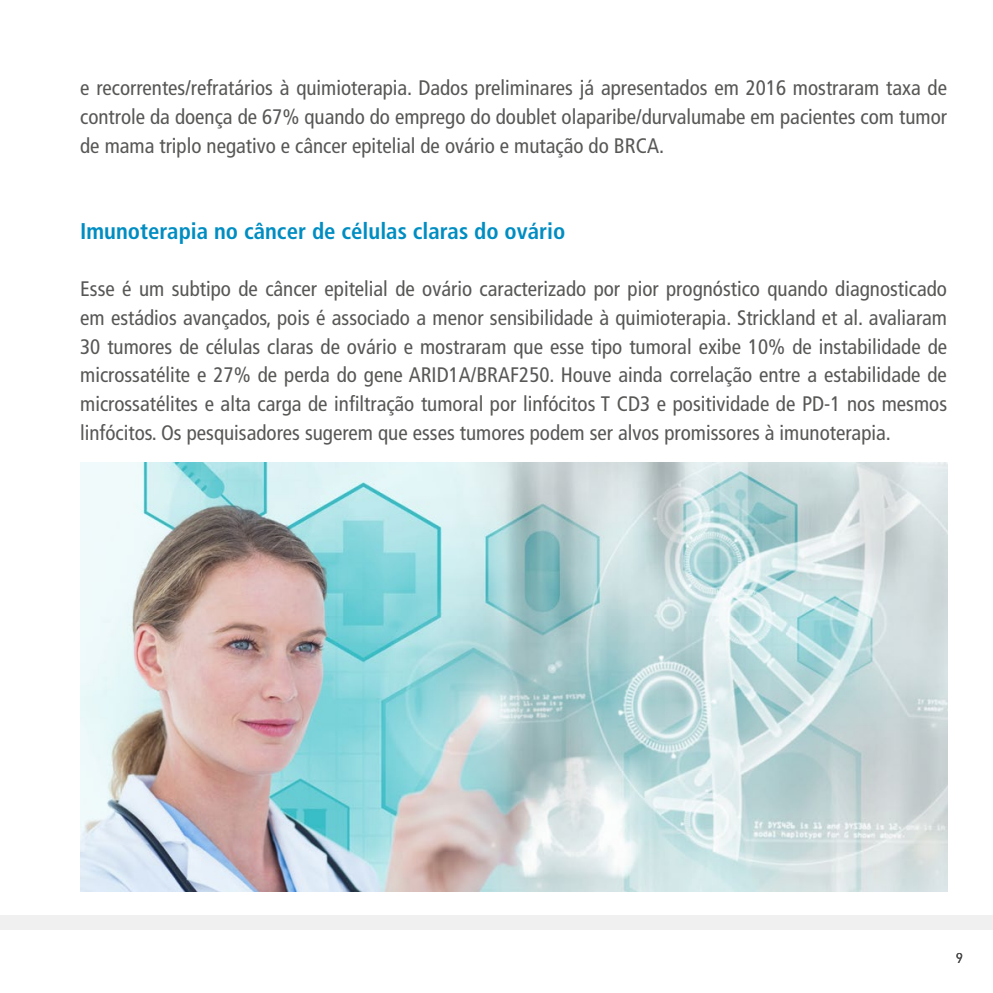
<style>
.page{position:relative;width:993px;height:993px;background:#fff}
.page>*{position:absolute;margin:0;border:0;box-sizing:border-box;transform-origin:0 0}
.t1{font:700 condensed 22.75px "Frutiger";color:#008dc2}
.t2{font:condensed 21px/28.7px "Frutiger";color:#575756;text-align:justify}
.t3{font:14px "DIN";color:#000}
</style>
<div class="page">
<div style="left:0;top:914px;width:992px;height:15px;background:#f0f0f0"></div>
<img style="left:80px;top:463px;width:866px;height:427px">
<p class="t2" style="left:80px;top:74px;width:868px">e recorrentes/refratários à quimioterapia. Dados preliminares já apresentados em 2016 mostraram taxa de controle da doença de 67% quando do emprego do doublet olaparibe/durvalumabe em pacientes com tumor de mama triplo negativo e câncer epitelial de ovário e mutação do BRCA.</p>
<p class="t1" style="left:80px;top:217px;width:486px">Imunoterapia no câncer de células claras do ovário</p>
<p class="t2" style="left:80px;top:275px;width:868px">Esse é um subtipo de câncer epitelial de ovário caracterizado por pior prognóstico quando diagnosticado em estádios avançados, pois é associado a menor sensibilidade à quimioterapia. Strickland et al. avaliaram 30 tumores de células claras de ovário e mostraram que esse tipo tumoral exibe 10% de instabilidade de microssatélite e 27% de perda do gene ARID1A/BRAF250. Houve ainda correlação entre a estabilidade de microssatélites e alta carga de infiltração tumoral por linfócitos T CD3 e positividade de PD-1 nos mesmos linfócitos. Os pesquisadores sugerem que esses tumores podem ser alvos promissores à imunoterapia.</p>
<p class="t3" style="left:955px;top:949px;width:9px">9</p>
</div>
